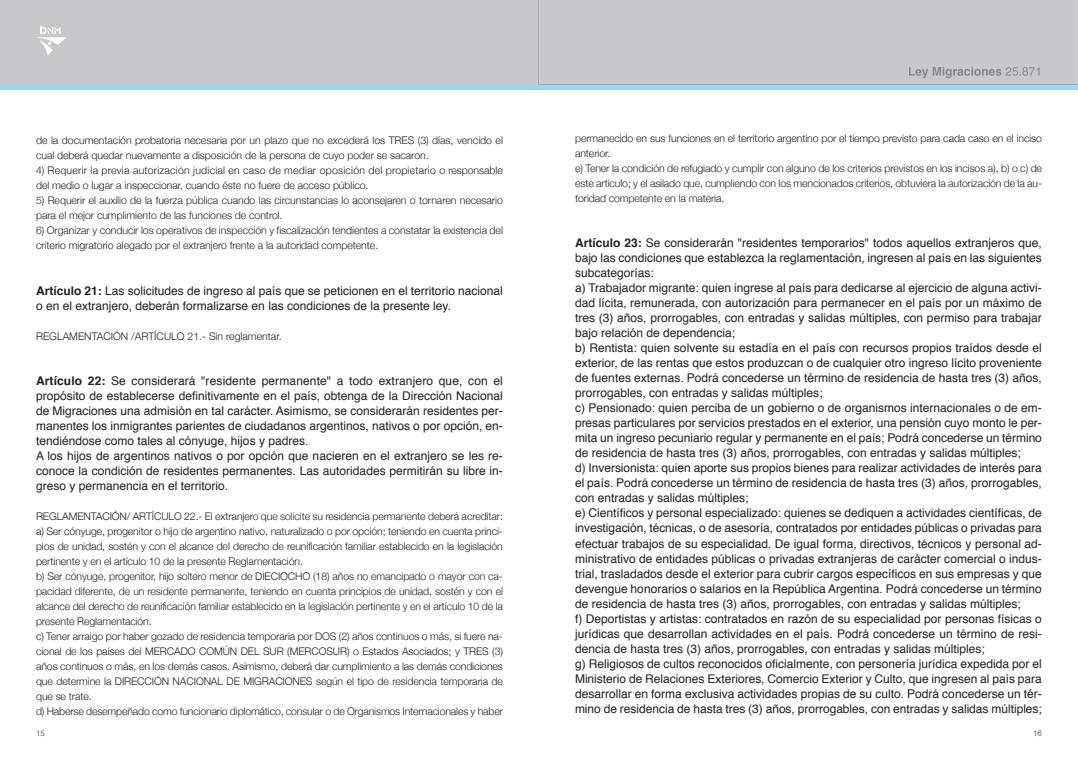
<style>
.page{position:relative;width:1078px;height:766px;background:#fff}
.page>*{position:absolute;margin:0;border:0;box-sizing:border-box;transform-origin:0 0}
.t1{font:12px/15px "Helvetica";color:#231f20}
.t2{font:300 10.5px/15px "Helvetica Neue";letter-spacing:-.01em;color:#231f20}
.t3{font:300 10.5px/15px "Helvetica Neue";letter-spacing:.02em;color:#231f20}
.t4{font:8px "Helvetica";color:#696b73}
.s1{font-weight:700}
</style>
<div class="page">
<div style="left:1px;top:84px;width:538px;height:5px;background:#9ad5f4"></div>
<div style="left:0;top:0;width:538px;height:84px;background:#c7c7cc"></div>
<svg style="left:37px;top:27px;width:30px;height:28px"></svg>
<div style="left:538px;top:84px;width:539px;height:5px;background:#9ad5f4"></div>
<div style="left:539px;top:0;width:538px;height:84px;background:#c7c7cc"></div>
<svg style="left:908px;top:67px;width:64px;height:11px"></svg>
<svg style="left:1005px;top:67px;width:34px;height:9px"></svg>
<hr style="left:538px;top:0;width:1px;height:84px;background:#a7a8af">
<hr style="left:538px;top:84px;width:539px;height:1px;background:#8eb2c7">
<p class="t2" style="left:36px;top:133px;width:468px">de la documentación probatoria necesaria por un plazo que no excederá los TRES (3) días, vencido el cual deberá quedar nuevamente a disposición de la persona de cuyo poder se sacaron.</p>
<p class="t3" style="left:36px;top:163px;width:468px">4) Requerir la previa autorización judicial en caso de mediar oposición del propietario o responsable del medio o lugar a inspeccionar, cuando éste no fuere de acceso público.</p>
<p class="t2" style="left:36px;top:193px;width:468px">5) Requerir el auxilio de la fuerza pública cuando las circunstancias lo aconsejaren o tornaren necesario para el mejor cumplimiento de las funciones de control.</p>
<p class="t2" style="left:36px;top:223px;width:468px">6) Organizar y conducir los operativos de inspección y fiscalización tendientes a constatar la existencia del criterio migratorio alegado por el extranjero frente a la autoridad competente.</p>
<p class="t1" style="left:36px;top:284px;width:468px"><span class="s1">Artículo 21:</span> Las solicitudes de ingreso al país que se peticionen en el territorio nacional o en el extranjero, deberán formalizarse en las condiciones de la presente ley.</p>
<p class="t2" style="left:36px;top:328px;width:247px">REGLAMENTACIÓN /ARTÍCULO 21.- Sin reglamentar.</p>
<p class="t1" style="left:36px;top:374px;width:468px"><span class="s1">Artículo 22:</span> Se considerará "residente permanente" a todo extranjero que, con el propósito de establecerse definitivamente en el país, obtenga de la Dirección Nacional de Migraciones una admisión en tal carácter. Asimismo, se considerarán residentes per&shy;manentes los inmigrantes parientes de ciudadanos argentinos, nativos o por opción, en&shy;tendiéndose como tales al cónyuge, hijos y padres.<br>A los hijos de argentinos nativos o por opción que nacieren en el extranjero se les re&shy;conoce la condición de residentes permanentes. Las autoridades permitirán su libre in&shy;greso y permanencia en el territorio.</p>
<p class="t2" style="left:36px;top:508px;width:468px">REGLAMENTACIÓN/ ARTÍCULO 22.- El extranjero que solicite su residencia permanente deberá acreditar: a) Ser cónyuge, progenitor o hijo de argentino nativo, naturalizado o por opción; teniendo en cuenta princi&shy;pios de unidad, sostén y con el alcance del derecho de reunificación familiar establecido en la legislación pertinente y en el artículo 10 de la presente Reglamentación.<br>b) Ser cónyuge, progenitor, hijo soltero menor de DIECIOCHO (18) años no emancipado o mayor con ca&shy;pacidad diferente, de un residente permanente, teniendo en cuenta principios de unidad, sostén y con el alcance del derecho de reunificación familiar establecido en la legislación pertinente y en el artículo 10 de la presente Reglamentación.<br>c) Tener arraigo por haber gozado de residencia temporaria por DOS (2) años continuos o más, si fuere na&shy;cional de los países del MERCADO COMÚN DEL SUR (MERCOSUR) o Estados Asociados; y TRES (3) años continuos o más, en los demás casos. Asimismo, deberá dar cumplimiento a las demás condiciones que determine la DIRECCIÓN NACIONAL DE MIGRACIONES según el tipo de residencia temporaria de que se trate.<br>d) Haberse desempeñado como funcionario diplomático, consular o de Organismos Internacionales y haber</p>
<p class="t2" style="left:575px;top:131px;width:468px">permanecido en sus funciones en el territorio argentino por el tiempo previsto para cada caso en el inciso anterior.<br>e) Tener la condición de refugiado y cumplir con alguno de los criterios previstos en los incisos a), b) o c) de este artículo; y el asilado que, cumpliendo con los mencionados criterios, obtuviera la autorización de la au&shy;toridad competente en la materia.</p>
<p class="t1" style="left:575px;top:236px;width:468px"><span class="s1">Artículo 23:</span> Se considerarán "residentes temporarios" todos aquellos extranjeros que, bajo las condiciones que establezca la reglamentación, ingresen al país en las siguientes subcategorías:<br>a) Trabajador migrante: quien ingrese al país para dedicarse al ejercicio de alguna activi&shy;dad lícita, remunerada, con autorización para permanecer en el país por un máximo de tres (3) años, prorrogables, con entradas y salidas múltiples, con permiso para trabajar bajo relación de dependencia;<br>b) Rentista: quien solvente su estadía en el país con recursos propios traídos desde el exterior, de las rentas que estos produzcan o de cualquier otro ingreso lícito proveniente de fuentes externas. Podrá concederse un término de residencia de hasta tres (3) años, prorrogables, con entradas y salidas múltiples;<br>c) Pensionado: quien perciba de un gobierno o de organismos internacionales o de em&shy;presas particulares por servicios prestados en el exterior, una pensión cuyo monto le per&shy;mita un ingreso pecuniario regular y permanente en el país; Podrá concederse un término de residencia de hasta tres (3) años, prorrogables, con entradas y salidas múltiples;<br>d) Inversionista: quien aporte sus propios bienes para realizar actividades de interés para el país. Podrá concederse un término de residencia de hasta tres (3) años, prorrogables, con entradas y salidas múltiples;<br>e) Científicos y personal especializado: quienes se dediquen a actividades científicas, de investigación, técnicas, o de asesoría, contratados por entidades públicas o privadas para efectuar trabajos de su especialidad. De igual forma, directivos, técnicos y personal ad&shy;ministrativo de entidades públicas o privadas extranjeras de carácter comercial o indus&shy;trial, trasladados desde el exterior para cubrir cargos específicos en sus empresas y que devengue honorarios o salarios en la República Argentina. Podrá concederse un término de residencia de hasta tres (3) años, prorrogables, con entradas y salidas múltiples;<br>f) Deportistas y artistas: contratados en razón de su especialidad por personas físicas o jurídicas que desarrollan actividades en el país. Podrá concederse un término de resi&shy;dencia de hasta tres (3) años, prorrogables, con entradas y salidas múltiples;<br>g) Religiosos de cultos reconocidos oficialmente, con personería jurídica expedida por el Ministerio de Relaciones Exteriores, Comercio Exterior y Culto, que ingresen al país para desarrollar en forma exclusiva actividades propias de su culto. Podrá concederse un tér&shy;mino de residencia de hasta tres (3) años, prorrogables, con entradas y salidas múltiples;</p>
<p class="t4" style="left:36px;top:729px;width:10px">15</p>
<p class="t4" style="left:1032px;top:729px;width:10px">16</p>
</div>
